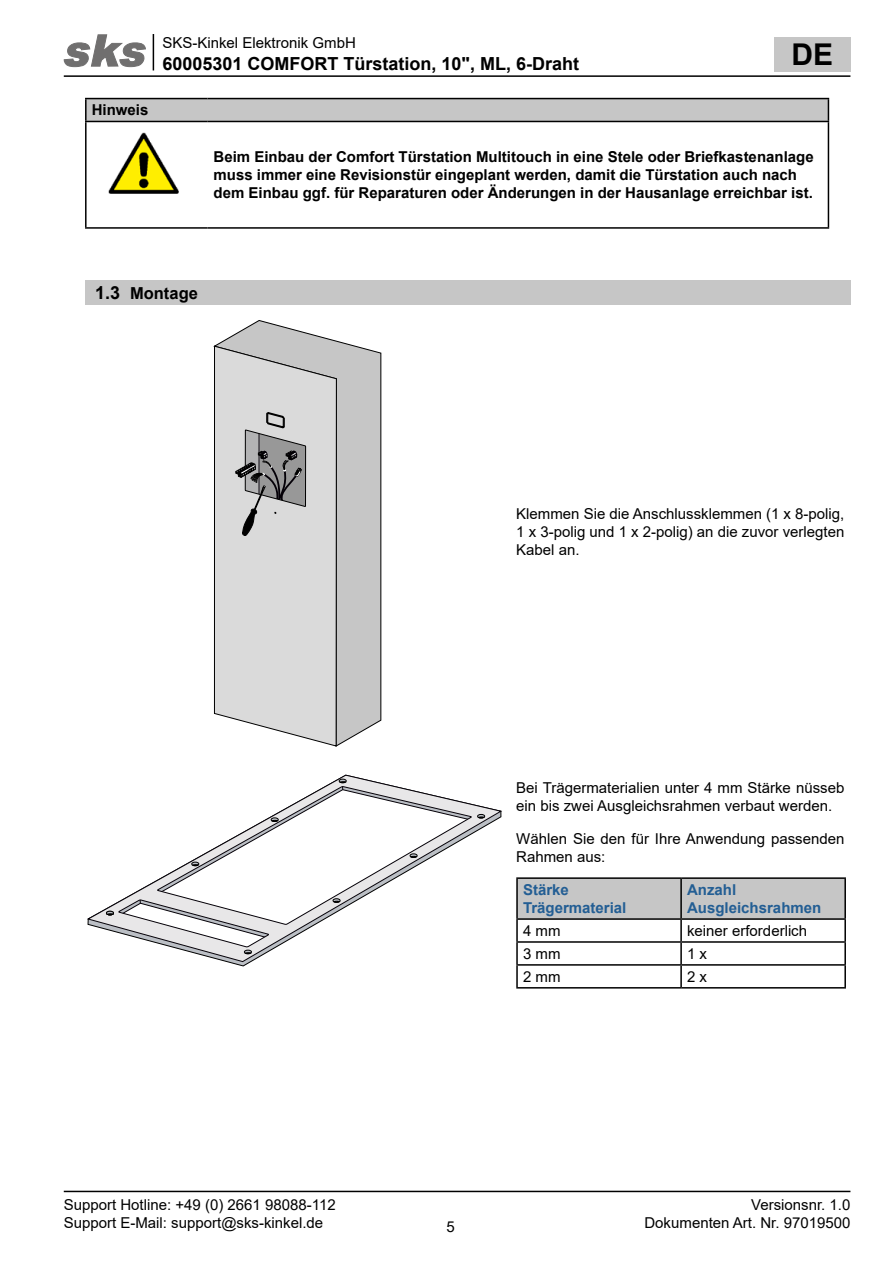
<style>
.page{position:relative;width:893px;height:1263px;background:#fff}
.page>*{position:absolute;margin:0;border:0;box-sizing:border-box;transform-origin:0 0}
.t1{font:700 30px "Arial";color:#000}
.t2{font:700 18px "Arial";color:#000}
.t3{font:700 16.5px "Arial";color:#000}
.Absatz_unter_Ü1{font:15px/18px "Arial";color:#000}
.Arial_10_pt_fett_ohn{font:700 15px/18px "Arial";color:#000}
.Tabellentitel{font:700 15px "Arial";color:#235e94}
.Arial_10_pt_ohne_Abs{font:15px "Arial";color:#000}
.s1{font-size:18px}
</style>
<div class="page">
<hr style="left:64px;top:1191px;width:786px;height:1px;background:#000">
<svg style="left:64px;top:35px;width:82px;height:32px"></svg>
<hr style="left:64px;top:75px;width:786px;height:2px;background:#000">
<hr style="left:153px;top:34px;width:1px;height:36px;background:#000">
<div style="left:774px;top:37px;width:76px;height:34px;background:#c6c6c6"></div>
<div style="left:85px;top:281px;width:765px;height:24px;background:#c6c6c6"></div>
<div style="left:86px;top:99px;width:742px;height:22px;background:#c6c6c6"></div>
<hr style="left:85px;top:98px;width:122px;height:1px;background:#000">
<hr style="left:85px;top:99px;width:2px;height:22px;background:#000">
<hr style="left:207px;top:98px;width:622px;height:1px;background:#000">
<svg style="left:828px;top:99px;width:1px;height:22px"></svg>
<hr style="left:85px;top:121px;width:122px;height:1px;background:#000">
<hr style="left:85px;top:122px;width:2px;height:105px;background:#000">
<hr style="left:207px;top:121px;width:622px;height:1px;background:#000">
<hr style="left:828px;top:122px;width:1px;height:105px;background:#000">
<hr style="left:85px;top:227px;width:122px;height:2px;background:#000">
<hr style="left:207px;top:227px;width:622px;height:2px;background:#000">
<img style="left:108px;top:132px;width:71px;height:62px">
<div style="left:334px;top:340px;width:47px;height:407px;background:#c6c6c6"></div>
<svg style="left:214px;top:320px;width:123px;height:426px;background:#d3d3d3"></svg>
<svg style="left:235px;top:451px;width:66px;height:85px;background:#9f9e9f"></svg>
<svg style="left:87px;top:775px;width:415px;height:187px"></svg>
<svg style="left:106px;top:900px;width:163px;height:37px"></svg>
<svg style="left:333px;top:898px;width:7px;height:4px"></svg>
<svg style="left:157px;top:779px;width:314px;height:112px"></svg>
<svg style="left:244px;top:950px;width:8px;height:4px"></svg>
<svg style="left:477px;top:814px;width:8px;height:4px"></svg>
<div style="left:518px;top:879px;width:326px;height:39px;background:#c6c6c6"></div>
<hr style="left:516px;top:877px;width:165px;height:2px;background:#000">
<hr style="left:516px;top:879px;width:2px;height:39px;background:#000">
<hr style="left:681px;top:877px;width:165px;height:2px;background:#000">
<hr style="left:680px;top:879px;width:2px;height:39px;background:#000">
<hr style="left:844px;top:879px;width:2px;height:39px;background:#000">
<hr style="left:516px;top:918px;width:165px;height:2px;background:#000">
<hr style="left:516px;top:920px;width:2px;height:21px;background:#000">
<hr style="left:681px;top:918px;width:165px;height:2px;background:#000">
<hr style="left:680px;top:920px;width:2px;height:21px;background:#000">
<hr style="left:844px;top:920px;width:2px;height:21px;background:#000">
<hr style="left:516px;top:941px;width:165px;height:2px;background:#000">
<hr style="left:516px;top:943px;width:2px;height:21px;background:#000">
<hr style="left:681px;top:941px;width:165px;height:2px;background:#000">
<hr style="left:680px;top:943px;width:2px;height:21px;background:#000">
<hr style="left:844px;top:943px;width:2px;height:21px;background:#000">
<hr style="left:516px;top:964px;width:165px;height:2px;background:#000">
<hr style="left:516px;top:966px;width:2px;height:21px;background:#000">
<hr style="left:681px;top:964px;width:165px;height:2px;background:#000">
<hr style="left:680px;top:966px;width:2px;height:21px;background:#000">
<hr style="left:844px;top:966px;width:2px;height:21px;background:#000">
<hr style="left:516px;top:987px;width:165px;height:1px;background:#000">
<hr style="left:681px;top:987px;width:165px;height:1px;background:#000">
<p class="Arial_10_pt_fett_ohn" style="left:92px;top:101px;width:58px">Hinweis</p>
<p class="Absatz_unter_Ü1" style="left:162px;top:34px;width:195px">SKS-Kinkel Elektronik GmbH</p>
<p class="t2" style="left:162px;top:51px;width:418px">60005301 COMFORT Türstation, 10", ML, 6-Draht</p>
<h1 class="t1" style="left:791px;top:33px;width:43px">DE</h1>
<p class="Arial_10_pt_fett_ohn" style="left:213px;top:148px;width:602px">Beim Einbau der Comfort Türstation Multitouch in eine Stele oder Briefkastenanlage muss immer eine Revisionstür eingeplant werden, damit die Türstation auch nach dem Einbau ggf. für Reparaturen oder Änderungen in der Hausanlage erreichbar ist.</p>
<p class="t3" style="left:95px;top:282px;width:104px"><span class="s1">1.3</span> Montage</p>
<p class="Absatz_unter_Ü1" style="left:516px;top:504px;width:330px;text-align:justify">Klemmen Sie die Anschlussklemmen (1 x 8-polig, 1 x 3-polig und 1 x 2-polig) an die zuvor verlegten Kabel an.</p>
<p class="Absatz_unter_Ü1" style="left:516px;top:779px;width:330px">Bei Trägermaterialien unter 4 mm Stärke nüsseb ein bis zwei Ausgleichsrahmen verbaut werden.</p>
<p class="Absatz_unter_Ü1" style="left:516px;top:830px;width:330px">Wählen Sie den für Ihre Anwendung passenden<br>Rahmen aus:</p>
<p class="Tabellentitel" style="left:523px;top:879px;width:47px">Stärke</p>
<p class="Tabellentitel" style="left:523px;top:897px;width:105px">Trägermaterial</p>
<p class="Tabellentitel" style="left:687px;top:879px;width:51px">Anzahl</p>
<p class="Tabellentitel" style="left:687px;top:897px;width:136px">Ausgleichsrahmen</p>
<p class="Arial_10_pt_ohne_Abs" style="left:523px;top:920px;width:39px">4 mm</p>
<p class="Arial_10_pt_ohne_Abs" style="left:687px;top:920px;width:122px">keiner erforderlich</p>
<p class="Arial_10_pt_ohne_Abs" style="left:523px;top:943px;width:39px">3 mm</p>
<p class="Arial_10_pt_ohne_Abs" style="left:687px;top:943px;width:22px">1 x</p>
<p class="Arial_10_pt_ohne_Abs" style="left:523px;top:966px;width:39px">2 mm</p>
<p class="Arial_10_pt_ohne_Abs" style="left:687px;top:966px;width:22px">2 x</p>
<p class="Absatz_unter_Ü1" style="left:64px;top:1196px;width:273px">Support Hotline: +49 (0) 2661 98088-112<br>Support E-Mail: support@sks-kinkel.de</p>
<p class="Absatz_unter_Ü1" style="left:644px;top:1196px;width:207px;text-align:right">Versionsnr. 1.0<br>Dokumenten Art. Nr. 97019500</p>
<p class="Absatz_unter_Ü1" style="left:446px;top:1218px;width:10px">5</p>
</div>
